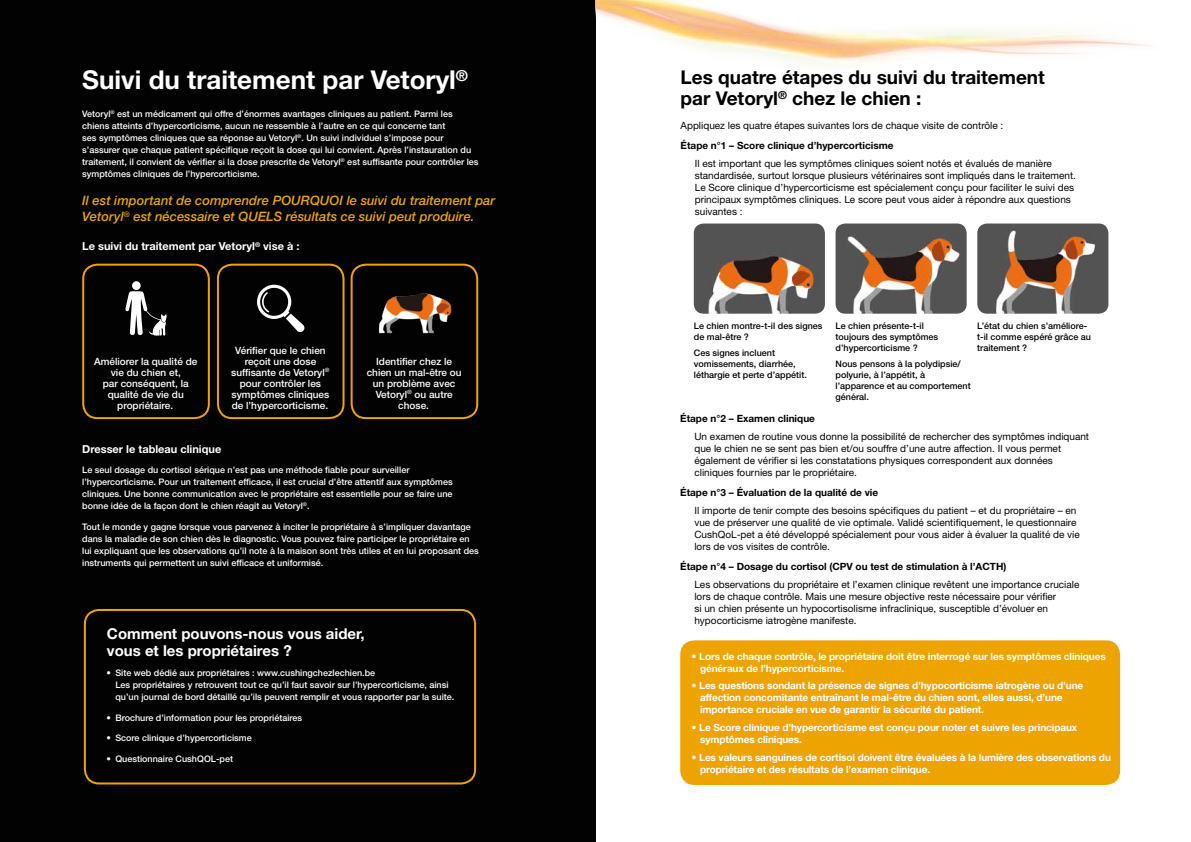
<style>
.page{position:relative;width:1191px;height:842px;background:#fff}
.page>*{position:absolute;margin:0;border:0;box-sizing:border-box;transform-origin:0 0}
.t1{font:700 26px "Helvetica Neue LT Std";color:#fff}
.t2{font:700 19px/21px "Helvetica Neue LT Std";color:#020203}
.t3{font:700 15px/17px "Helvetica Neue LT Std";color:#fff}
.t4{font:italic 500 13px/16px "Helvetica Neue LT Std";color:#eea400}
.t5{font:700 11px "Helvetica Neue LT Std";color:#fff}
.t6{font:10px/12px "Helvetica Neue LT Std";color:#020203}
.t7{font:700 10px/12px "Helvetica Neue LT Std";letter-spacing:-.01em;color:#fff}
.t8{font:500 10px/11px "Helvetica Neue LT Std";color:#fff;text-align:center}
.t9{font:700 10px "Helvetica Neue LT Std";color:#020203}
.t10{font:500 9px/12px "Helvetica Neue LT Std";color:#fff}
.t11{font:500 9px/11px "Helvetica Neue LT Std";color:#020203}
</style>
<div class="page">
<div style="left:0;top:0;width:595px;height:842px;background:#020203"></div>
<div style="left:350px;top:264px;width:128px;height:155px;border:2px solid #eea400;border-radius:14px"></div>
<div style="left:217px;top:264px;width:127px;height:155px;border:2px solid #eea400;border-radius:14px"></div>
<div style="left:82px;top:264px;width:128px;height:155px;border:2px solid #eea400;border-radius:14px"></div>
<div style="left:132px;top:281px;width:9px;height:9px;background:#fff;border-radius:50%"></div>
<svg style="left:125px;top:291px;width:42px;height:45px"></svg>
<img style="left:378px;top:293px;width:74px;height:41px">
<svg style="left:257px;top:285px;width:48px;height:47px"></svg>
<img style="left:595px;top:0;width:556px;height:83px">
<div style="left:680px;top:640px;width:440px;height:145px;background:#eea400;border-radius:14px"></div>
<img style="left:694px;top:223px;width:131px;height:91px">
<img style="left:835px;top:223px;width:131px;height:91px">
<img style="left:977px;top:223px;width:131px;height:91px">
<div style="left:84px;top:609px;width:392px;height:175px;border:2px solid #eea400;border-radius:14px"></div>
<h1 class="t1" style="left:82px;top:64px;width:387px">Suivi du traitement par Vetoryl<sup>®</sup></h1>
<p class="t10" style="left:82px;top:108px;width:398px">Vetoryl<sup>®</sup> est un médicament qui offre d’énormes avantages cliniques au patient. Parmi les chiens atteints d’hypercorticisme, aucun ne ressemble à l’autre en ce qui concerne tant<br>ses symptômes cliniques que sa réponse au Vetoryl<sup>®</sup>. Un suivi individuel s’impose pour s’assurer que chaque patient spécifique reçoit la dose qui lui convient. Après l’instauration du traitement, il convient de vérifier si la dose prescrite de Vetoryl<sup>®</sup> est suffisante pour contrôler les symptômes cliniques de l’hypercorticisme.</p>
<h3 class="t4" style="left:82px;top:192px;width:414px">Il est important de comprendre POURQUOI le suivi du traitement par<br>Vetoryl<sup>®</sup> est nécessaire et QUELS résultats ce suivi peut produire.</h3>
<p class="t5" style="left:82px;top:239px;width:219px">Le suivi du traitement par Vetoryl<sup>®</sup> vise à :</p>
<p class="t8" style="left:94px;top:355px;width:105px">Améliorer la qualité de vie du chien et,<br>par conséquent, la qualité de vie du propriétaire.</p>
<p class="t8" style="left:231px;top:344px;width:100px">Vérifier que le chien reçoit une dose suffisante de Vetoryl<sup>® </sup>pour contrôler les symptômes cliniques de l’hypercorticisme.</p>
<p class="t8" style="left:367px;top:355px;width:96px">Identifier chez le chien un mal-être ou un problème avec<br>Vetoryl<sup>®</sup> ou autre chose.</p>
<p class="t5" style="left:82px;top:442px;width:141px">Dresser le tableau clinique</p>
<p class="t10" style="left:82px;top:464px;width:372px">Le seul dosage du cortisol sérique n’est pas une méthode fiable pour surveiller l’hypercorticisme. Pour un traitement efficace, il est crucial d’être attentif aux symptômes cliniques. Une bonne communication avec le propriétaire est essentielle pour se faire une bonne idée de la façon dont le chien réagit au Vetoryl<sup>®</sup>.</p>
<p class="t10" style="left:82px;top:521px;width:398px">Tout le monde y gagne lorsque vous parvenez à inciter le propriétaire à s’impliquer davantage dans la maladie de son chien dès le diagnostic. Vous pouvez faire participer le propriétaire en lui expliquant que les observations qu’il note à la maison sont très utiles et en lui proposant des instruments qui permettent un suivi efficace et uniformisé.</p>
<h3 class="t3" style="left:107px;top:625px;width:259px">Comment pouvons-nous vous aider, vous et les propriétaires ?</h3>
<p class="t10" style="left:115px;top:667px;width:340px;text-indent:-9px">• Site web dédié aux propriétaires : www.cushingchezlechien.be<br>Les propriétaires y retrouvent tout ce qu’il faut savoir sur l’hypercorticisme, ainsi qu’un journal de bord détaillé qu’ils peuvent remplir et vous rapporter par la suite.</p>
<p class="t10" style="left:106px;top:711px;width:197px">• Brochure d’information pour les propriétaires</p>
<p class="t10" style="left:106px;top:732px;width:147px">• Score clinique d’hypercorticisme</p>
<p class="t10" style="left:106px;top:752px;width:128px">• Questionnaire CushQOL-pet</p>
<h2 class="t2" style="left:680px;top:67px;width:366px">Les quatre étapes du suivi du traitement par Vetoryl<sup>®</sup> chez le chien :</h2>
<p class="t6" style="left:680px;top:119px;width:324px">Appliquez les quatre étapes suivantes lors de chaque visite de contrôle :</p>
<p class="t9" style="left:680px;top:140px;width:214px">Étape n°1 – Score clinique d’hypercorticisme</p>
<p class="t6" style="left:695px;top:157px;width:383px">Il est important que les symptômes cliniques soient notés et évalués de manière standardisée, surtout lorsque plusieurs vétérinaires sont impliqués dans le traitement.<br>Le Score clinique d’hypercorticisme est spécialement conçu pour faciliter le suivi des principaux symptômes cliniques. Le score peut vous aider à répondre aux questions suivantes :</p>
<p class="t11" style="left:694px;top:320px;width:130px">Le chien montre-t-il des signes de mal-être ?</p>
<p class="t11" style="left:694px;top:348px;width:114px">Ces signes incluent vomissements, diarrhée, léthargie et perte d’appétit.</p>
<p class="t11" style="left:977px;top:320px;width:115px">L’état du chien s’améliore&shy;t-il comme espéré grâce au traitement ?</p>
<p class="t11" style="left:835px;top:320px;width:104px">Le chien présente-t-il toujours des symptômes d’hypercorticisme ?</p>
<p class="t11" style="left:835px;top:359px;width:137px">Nous pensons à la polydipsie/ polyurie, à l’appétit, à l’apparence et au comportement général.</p>
<p class="t9" style="left:680px;top:412px;width:136px">Étape n°2 – Examen clinique</p>
<p class="t6" style="left:694px;top:430px;width:396px">Un examen de routine vous donne la possibilité de rechercher des symptômes indiquant que le chien ne se sent pas bien et/ou souffre d’une autre affection. Il vous permet également de vérifier si les constatations physiques correspondent aux données cliniques fournies par le propriétaire.</p>
<p class="t9" style="left:680px;top:486px;width:199px">Étape n°3 – Évaluation de la qualité de vie</p>
<p class="t6" style="left:694px;top:504px;width:387px">Il importe de tenir compte des besoins spécifiques du patient – et du propriétaire – en vue de préserver une qualité de vie optimale. Validé scientifiquement, le questionnaire CushQoL-pet a été développé spécialement pour vous aider à évaluer la qualité de vie lors de vos visites de contrôle.</p>
<p class="t9" style="left:680px;top:561px;width:327px">Étape n°4 – Dosage du cortisol (CPV ou test de stimulation à l’ACTH)</p>
<p class="t6" style="left:694px;top:578px;width:386px">Les observations du propriétaire et l’examen clinique revêtent une importance cruciale lors de chaque contrôle. Mais une mesure objective reste nécessaire pour vérifier<br>si un chien présente un hypocortisolisme infraclinique, susceptible d’évoluer en hypocorticisme iatrogène manifeste.</p>
<p class="t7" style="left:700px;top:650px;width:407px;text-indent:-8px">• Lors de chaque contrôle, le propriétaire doit être interrogé sur les symptômes cliniques généraux de l’hypercorticisme.</p>
<p class="t7" style="left:700px;top:680px;width:385px;text-indent:-8px">• Les questions sondant la présence de signes d’hypocorticisme iatrogène ou d’une affection concomitante entraînant le mal-être du chien sont, elles aussi, d’une importance cruciale en vue de garantir la sécurité du patient.</p>
<p class="t7" style="left:700px;top:721px;width:378px;text-indent:-8px">• Le Score clinique d’hypercorticisme est conçu pour noter et suivre les principaux symptômes cliniques.</p>
<p class="t7" style="left:700px;top:751px;width:412px;text-indent:-8px">• Les valeurs sanguines de cortisol doivent être évaluées à la lumière des observations du propriétaire et des résultats de l’examen clinique.</p>
</div>
